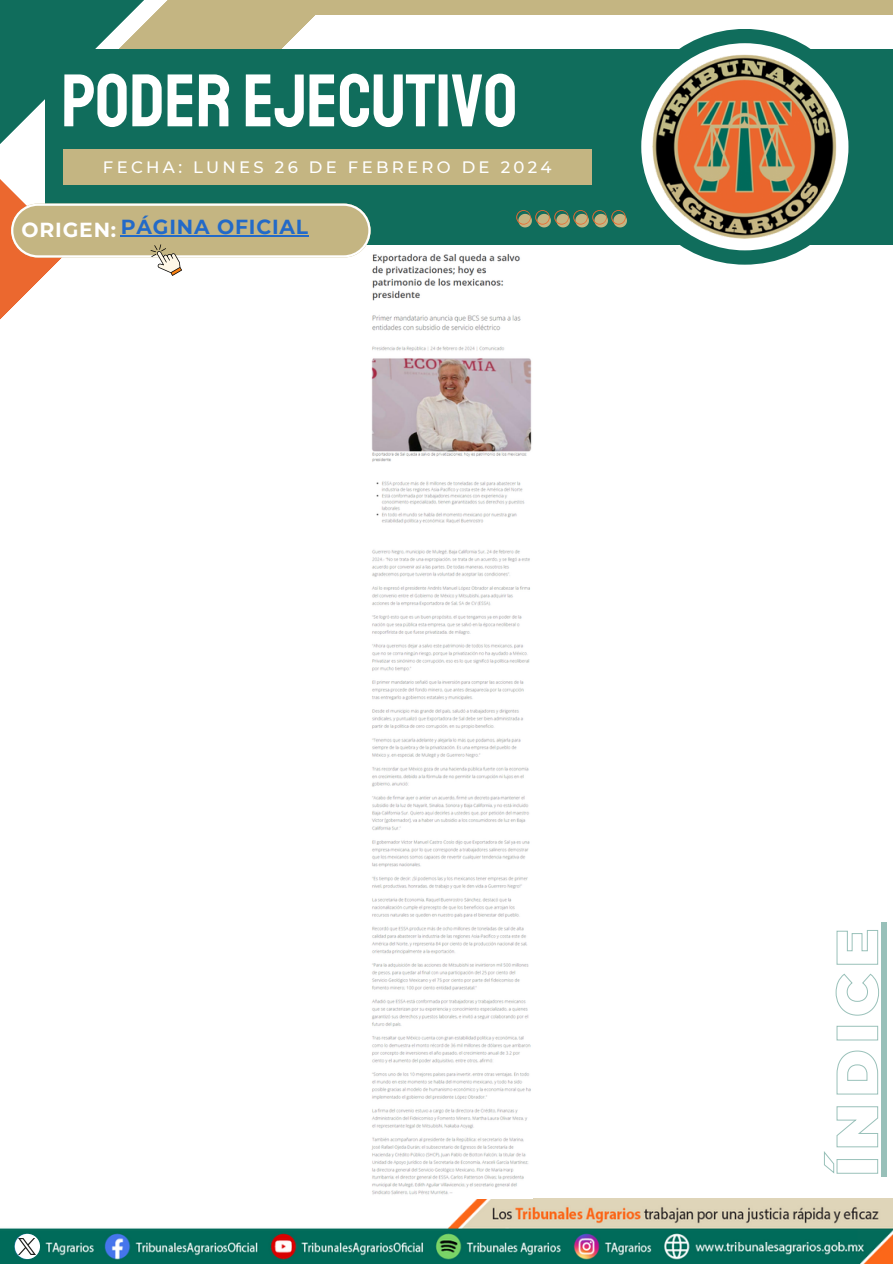
<style>
.page{position:relative;width:893px;height:1264px;background:#fff}
.page>*{position:absolute;margin:0;border:0;box-sizing:border-box;transform-origin:0 0}
.t1{font:74.4px "Staatliches";color:#fff}
.t2{font:700 20.25px "Montserrat";letter-spacing:.04em;color:#236ac8}
.t3{font:700 20.25px "Montserrat";letter-spacing:.04em;color:#fff}
.t4{font:500 16.5px "Montserrat";letter-spacing:.2em;color:#fff}
</style>
<div class="page">
<img style="left:1px;top:1198px;width:891px;height:65px">
<svg style="left:15px;top:1233px;width:25px;height:25px"></svg>
<img style="left:19px;top:1238px;width:17px;height:16px">
<div style="left:201px;top:0;width:691px;height:15px;background:#c4b582"></div>
<div style="left:45px;top:49px;width:847px;height:195px;background:#106d5c"></div>
<div style="left:627px;top:29px;width:235px;height:236px;background:#106d5c;border-radius:50%"></div>
<div style="left:641px;top:43px;width:207px;height:207px;background:#fff;border-radius:50%"></div>
<img style="left:646px;top:48px;width:197px;height:198px;border-radius:50%">
<svg style="left:516px;top:210px;width:110px;height:17px"></svg>
<svg style="left:0;top:0;width:370px;height:320px"></svg>
<div style="left:63px;top:149px;width:528px;height:35px;background:#c4b582"></div>
<img style="left:371px;top:254px;width:161px;height:941px">
<div style="left:881px;top:922px;width:5px;height:254px;background:#98c0b9"></div>
<svg style="left:824px;top:930px;width:55px;height:244px"></svg>
<hr style="left:121px;top:235px;width:188px;height:1px;background:#236ac8">
<h1 class="t1" style="left:61px;top:56px;width:457px">PODER EJECUTIVO</h1>
<p class="t4" style="left:103px;top:157px;width:450px">FECHA: LUNES 26 DE FEBRERO DE 2024</p>
<p class="t2" style="left:121px;top:214px;width:189px">PÁGINA OFICIAL</p>
<p class="t3" style="left:22px;top:217px;width:96px">ORIGEN:</p>
</div>
